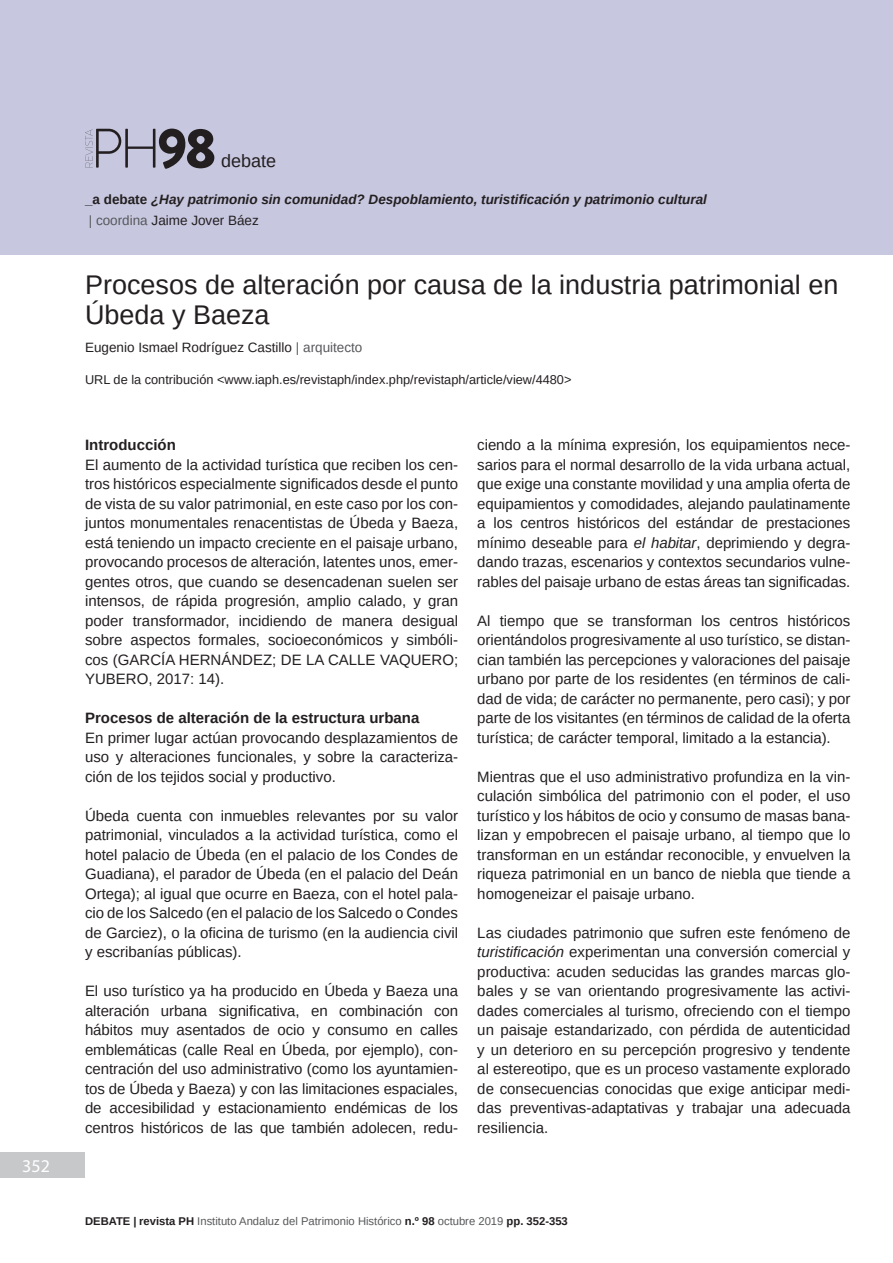
<style>
.page{position:relative;width:893px;height:1263px;background:#fff}
.page>*{position:absolute;margin:0;border:0;box-sizing:border-box;transform-origin:0 0}
.t1{font:900 56.4px "Brandon Grotesque";color:#231f20}
.Titulo{font:27px/30px "Arimo";color:#231f20}
.t2{font:18px "Arimo";color:#231f20}
.t3{font:18px "Myriad Pro";color:#fff}
.t4{font:15px/19.5px "Arimo";color:#231f20;text-align:justify}
.Rango_3{font:700 15px "Arimo";color:#231f20}
.t5{font:italic 700 13.5px/21px "Arimo";color:#231f20}
.Autor{font:13.5px "Arimo";color:#231f20}
.URL_articulo{font:12.75px "Arimo";color:#231f20}
.t6{font:11.25px "Arimo";color:#57585a}
.s1{font-style:normal}
.s2{font-weight:400;font-style:normal;color:#57585a}
.s3{font-weight:400;font-style:normal}
.s4{color:#57585a}
.s5{font-style:italic}
.s6{font-weight:700;color:#231f20}
</style>
<div class="page">
<div style="left:0;top:0;width:893px;height:255px;background:#c7c7e0"></div>
<div style="left:0;top:1152px;width:85px;height:26px;background:#c7c8ca"></div>
<svg style="left:85px;top:129px;width:70px;height:39px"></svg>
<p class="t3" style="left:22px;top:1155px;width:29px">352</p>
<h1 class="t1" style="left:157px;top:108px;width:61px">98</h1>
<p class="t2" style="left:221px;top:149px;width:57px">debate</p>
<p class="t5" style="left:85px;top:189px;width:623px"><span class="s1">_a debate</span> ¿Hay patrimonio sin comunidad? Despoblamiento, turistificación y patrimonio cultural <span class="s2">| coordina</span> <span class="s3">Jaime Jover Báez</span></p>
<p class="Titulo" style="left:85px;top:270px;width:755px">Procesos de alteración por causa de la industria patrimonial en<br>Úbeda y Baeza</p>
<p class="Autor" style="left:85px;top:339px;width:279px">Eugenio Ismael Rodríguez Castillo <span class="s4">| arquitecto</span></p>
<p class="URL_articulo" style="left:85px;top:372px;width:488px">URL de la contribución &lt;www.iaph.es/revistaph/index.php/revistaph/article/view/4480&gt;</p>
<p class="Rango_3" style="left:85px;top:435px;width:92px">Introducción</p>
<p class="t4" style="left:85px;top:455px;width:375px">El aumento de la actividad turística que reciben los cen&shy;tros históricos especialmente significados desde el punto de vista de su valor patrimonial, en este caso por los con&shy;juntos monumentales renacentistas de Úbeda y Baeza, está teniendo un impacto creciente en el paisaje urbano, provocando procesos de alteración, latentes unos, emer&shy;gentes otros, que cuando se desencadenan suelen ser intensos, de rápida progresión, amplio calado, y gran poder transformador, incidiendo de manera desigual sobre aspectos formales, socioeconómicos y simbóli&shy;cos (GARCÍA HERNÁNDEZ; DE LA CALLE VAQUERO; YUBERO, 2017: 14).</p>
<p class="Rango_3" style="left:85px;top:708px;width:336px">Procesos de alteración de la estructura urbana</p>
<p class="t4" style="left:85px;top:728px;width:375px">En primer lugar actúan provocando desplazamientos de uso y alteraciones funcionales, y sobre la caracteriza&shy;ción de los tejidos social y productivo.</p>
<p class="t4" style="left:85px;top:806px;width:375px">Úbeda cuenta con inmuebles relevantes por su valor patrimonial, vinculados a la actividad turística, como el hotel palacio de Úbeda (en el palacio de los Condes de Guadiana), el parador de Úbeda (en el palacio del Deán Ortega); al igual que ocurre en Baeza, con el hotel pala&shy;cio de los Salcedo (en el palacio de los Salcedo o Condes de Garciez), o la oficina de turismo (en la audiencia civil y escribanías públicas).</p>
<p class="t4" style="left:85px;top:981px;width:375px">El uso turístico ya ha producido en Úbeda y Baeza una alteración urbana significativa, en combinación con hábitos muy asentados de ocio y consumo en calles emblemáticas (calle Real en Úbeda, por ejemplo), con&shy;centración del uso administrativo (como los ayuntamien&shy;tos de Úbeda y Baeza) y con las limitaciones espaciales, de accesibilidad y estacionamiento endémicas de los centros históricos de las que también adolecen, redu-</p>
<p class="t4" style="left:477px;top:435px;width:375px">ciendo a la mínima expresión, los equipamientos nece&shy;sarios para el normal desarrollo de la vida urbana actual, que exige una constante movilidad y una amplia oferta de equipamientos y comodidades, alejando paulatinamente a los centros históricos del estándar de prestaciones mínimo deseable para <span class="s5">el habitar</span>, deprimiendo y degra&shy;dando trazas, escenarios y contextos secundarios vulne&shy;rables del paisaje urbano de estas áreas tan significadas.</p>
<p class="t4" style="left:477px;top:611px;width:375px">Al tiempo que se transforman los centros históricos orientándolos progresivamente al uso turístico, se distan&shy;cian también las percepciones y valoraciones del paisaje urbano por parte de los residentes (en términos de cali&shy;dad de vida; de carácter no permanente, pero casi); y por parte de los visitantes (en términos de calidad de la oferta turística; de carácter temporal, limitado a la estancia).</p>
<p class="t4" style="left:477px;top:767px;width:375px">Mientras que el uso administrativo profundiza en la vin&shy;culación simbólica del patrimonio con el poder, el uso turístico y los hábitos de ocio y consumo de masas bana&shy;lizan y empobrecen el paisaje urbano, al tiempo que lo transforman en un estándar reconocible, y envuelven la riqueza patrimonial en un banco de niebla que tiende a homogeneizar el paisaje urbano.</p>
<p class="t4" style="left:477px;top:923px;width:375px">Las ciudades patrimonio que sufren este fenómeno de <span class="s5">turistificación</span> experimentan una conversión comercial y productiva: acuden seducidas las grandes marcas glo&shy;bales y se van orientando progresivamente las activi&shy;dades comerciales al turismo, ofreciendo con el tiempo un paisaje estandarizado, con pérdida de autenticidad y un deterioro en su percepción progresivo y tendente al estereotipo, que es un proceso vastamente explorado de consecuencias conocidas que exige anticipar medi&shy;das preventivas-adaptativas y trabajar una adecuada resiliencia.</p>
<p class="t6" style="left:85px;top:1214px;width:484px"><span class="s6">DEBATE | revista PH</span> Instituto Andaluz del Patrimonio Histórico <span class="s6">n.º 98</span> octubre 2019 <span class="s6">pp. 352-353</span></p>
</div>
